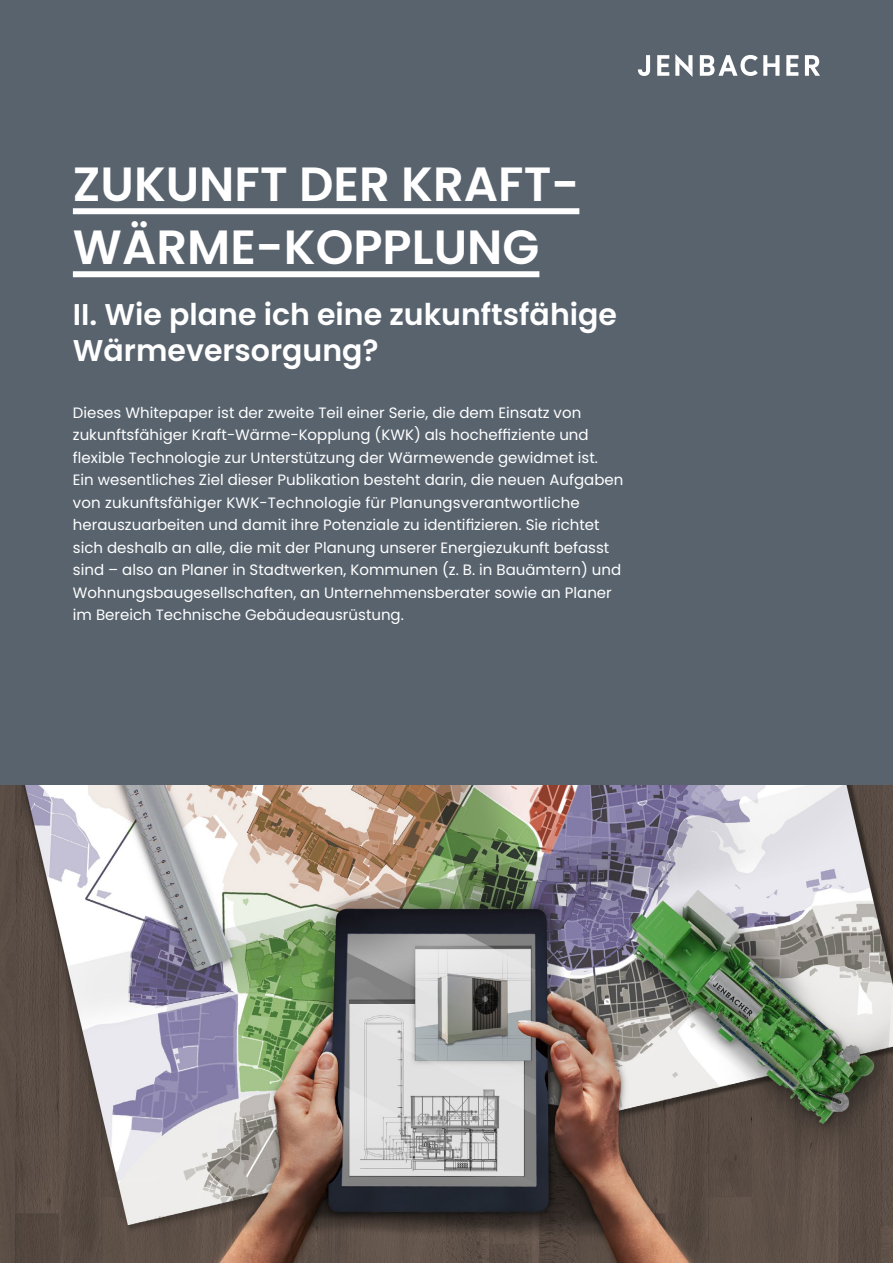
<style>
.page{position:relative;width:893px;height:1263px;background:#fff}
.page>*{position:absolute;margin:0;border:0;box-sizing:border-box;transform-origin:0 0}
.t1{font:600 48px/63px "Poppins";color:#fff}
.t2{font:600 30px/36px "Poppins";color:#fff}
.t3{font:15px/22.5px "Poppins";color:#fff}
</style>
<div class="page">
<div style="left:0;top:0;width:893px;height:791px;background:#58636e"></div>
<img style="left:0;top:785px;width:893px;height:478px">
<div style="left:73px;top:208px;width:506px;height:6px;background:#fff"></div>
<div style="left:73px;top:271px;width:466px;height:6px;background:#fff"></div>
<svg style="left:700px;top:55px;width:79px;height:21px"></svg>
<svg style="left:786px;top:55px;width:12px;height:21px"></svg>
<svg style="left:805px;top:55px;width:15px;height:21px"></svg>
<svg style="left:657px;top:55px;width:12px;height:21px"></svg>
<svg style="left:638px;top:55px;width:12px;height:21px"></svg>
<svg style="left:675px;top:54px;width:17px;height:23px"></svg>
<h1 class="t1" style="left:73px;top:153px;width:508px">ZUKUNFT DER KRAFT-<br>WÄRME-KOPPLUNG</h1>
<h2 class="t2" style="left:73px;top:297px;width:546px">II. Wie plane ich eine zukunftsfähige<br>Wärmeversorgung?</h2>
<p class="t3" style="left:73px;top:401px;width:552px">Dieses Whitepaper ist der zweite Teil einer Serie, die dem Einsatz von zukunftsfähiger Kraft-Wärme-Kopplung (KWK) als hocheffiziente und flexible Technologie zur Unterstützung der Wärmewende gewidmet ist.<br>Ein wesentliches Ziel dieser Publikation besteht darin, die neuen Aufgaben von zukunftsfähiger KWK-Technologie für Planungsverantwortliche herauszuarbeiten und damit ihre Potenziale zu identifizieren. Sie richtet sich deshalb an alle, die mit der Planung unserer Energiezukunft befasst sind – also an Planer in Stadtwerken, Kommunen (z. B. in Bauämtern) und Wohnungsbaugesellschaften, an Unternehmensberater sowie an Planer im Bereich Technische Gebäudeausrüstung.</p>
</div>
